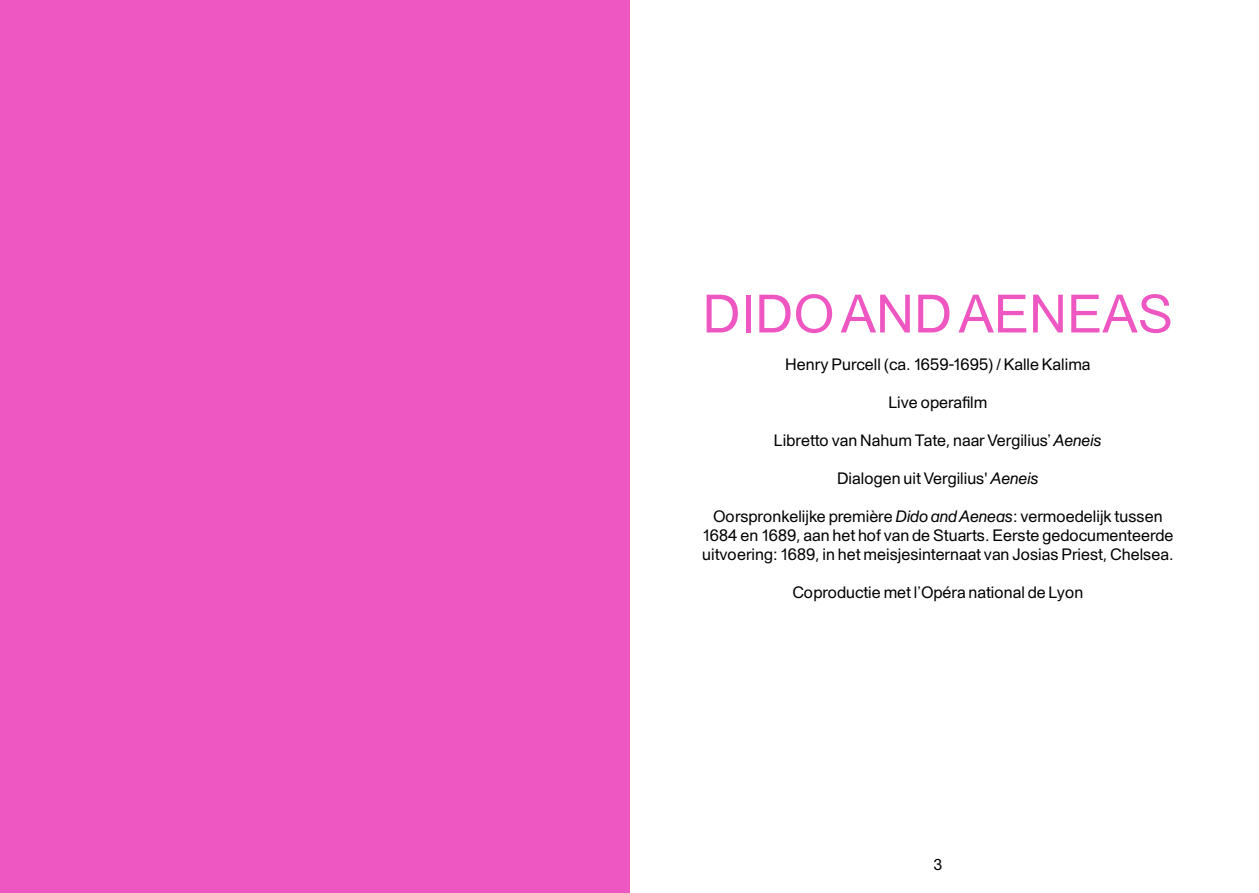
<style>
.page{position:relative;width:1259px;height:893px;background:#fff}
.page>*{position:absolute;margin:0;border:0;box-sizing:border-box;transform-origin:0 0}
.t1{font:54px "Peace";color:#ee57c2}
.t2{font:16.5px/19px "Peace";color:#000;text-align:center}
.t3{font:15.75px "Peace";color:#000}
.s1{font-style:italic}
</style>
<div class="page">
<div style="left:0;top:0;width:629px;height:893px;background:#ee57c2"></div>
<h1 class="t1" style="left:702px;top:273px;width:472px">DIDO AND AENEAS</h1>
<p class="t2" style="left:785px;top:354px;width:307px">Henry Purcell (ca. 1659-1695) / Kalle Kalima</p>
<p class="t2" style="left:888px;top:392px;width:101px">Live operafilm</p>
<p class="t2" style="left:774px;top:430px;width:329px">Libretto van Nahum Tate, naar Vergilius’ <span class="s1">Aeneis</span></p>
<p class="t2" style="left:837px;top:468px;width:203px">Dialogen uit Vergilius' <span class="s1">Aeneis</span></p>
<p class="t2" style="left:702px;top:506px;width:473px">Oorspronkelijke première <span class="s1">Dido and Aeneas</span>: vermoedelijk tussen<br>1684 en 1689, aan het hof van de Stuarts. Eerste gedocumenteerde uitvoering: 1689, in het meisjesinternaat van Josias Priest, Chelsea.</p>
<p class="t2" style="left:792px;top:581px;width:292px">Coproductie met l’Opéra national de Lyon</p>
<p class="t3" style="left:933px;top:853px;width:10px">3</p>
</div>
